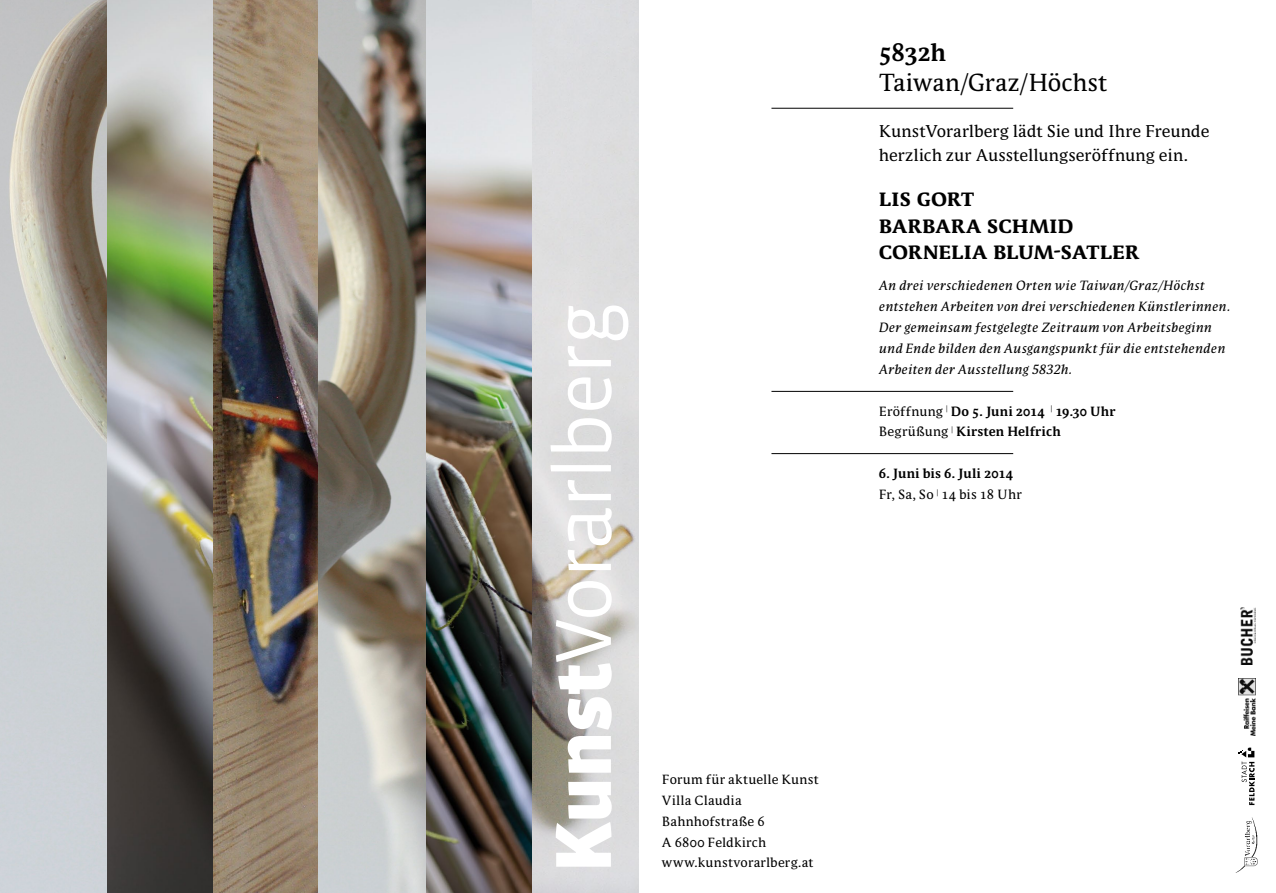
<style>
.page{position:relative;width:1276px;height:893px;background:#fff}
.page>*{position:absolute;margin:0;border:0;box-sizing:border-box;transform-origin:0 0}
.t1{font:81.15px "Vista Sans OT";letter-spacing:-.025em;color:#fff}
.t2{font:22.8px/26.5px "Parable Bold SC";letter-spacing:-.015em;color:#000}
.t3{font:22.8px "Parable";color:#000}
.t4{font:700 22.8px "Parable";letter-spacing:-.02em;color:#000}
.t5{font:15.75px/24.6px "Parable";letter-spacing:-.005em;color:#000}
.t6{font:italic 12.3px/20.9px "Parable LF";letter-spacing:.015em;color:#000}
.t7{font:700 12.3px/20.9px "Parable";letter-spacing:.01em;color:#000}
.t8{font:12.3px/20.7px "Parable";letter-spacing:.015em;color:#000}
.s1{font-weight:900}
.s2{font-weight:400}
</style>
<div class="page">
<img style="left:1241px;top:607px;width:14px;height:57px">
<img style="left:1238px;top:678px;width:17px;height:58px">
<img style="left:1235px;top:817px;width:22px;height:56px">
<svg style="left:1238px;top:748px;width:16px;height:57px"></svg>
<img style="left:531px;top:0;width:107px;height:893px">
<img style="left:425px;top:0;width:106px;height:893px">
<img style="left:213px;top:0;width:106px;height:893px">
<img style="left:106px;top:0;width:107px;height:893px">
<svg style="left:319px;top:0;width:106px;height:893px"></svg>
<svg style="left:0;top:0;width:106px;height:893px;fill:#cbcecf"></svg>
<hr style="left:771px;top:391px;width:242px;height:1px;background:#000">
<hr style="left:771px;top:108px;width:242px;height:1px;background:#000">
<hr style="left:771px;top:453px;width:242px;height:1px;background:#000">
<h1 class="t1" style="left:542px;top:873px;width:572px;rotate:-90deg"><span class="s1">Kunst</span>Vorarlberg</h1>
<p class="t8" style="left:662px;top:769px;width:158px">Forum für aktuelle Kunst<br>Villa Claudia<br>Bahnhofstraße 6<br>A 6800 Feldkirch www.kunstvorarlberg.at</p>
<h2 class="t4" style="left:879px;top:37px;width:68px">5832h</h2>
<h2 class="t3" style="left:879px;top:67px;width:230px">Taiwan/Graz/Höchst</h2>
<p class="t5" style="left:879px;top:118px;width:332px">KunstVorarlberg lädt Sie und Ihre Freunde herzlich zur Ausstellungseröffnung ein.</p>
<h2 class="t2" style="left:879px;top:184px;width:262px">LIS GORT<br>BARBARA SCHMID<br>CORNELIA BLUM-SATLER</h2>
<p class="t6" style="left:879px;top:275px;width:353px">An drei verschiedenen Orten wie Taiwan/Graz/Höchst entstehen Arbeiten von drei verschiedenen Künstlerinnen.<br>Der gemeinsam festgelegte Zeitraum von Arbeitsbeginn und Ende bilden den Ausgangspunkt für die entstehenden Arbeiten der Ausstellung 5832h.</p>
<p class="t7" style="left:879px;top:400px;width:238px"><span class="s2">Eröffnung</span> <sup>|</sup> Do 5. Juni 2014 <sup>|</sup> 19.30 Uhr<br><span class="s2">Begrüßung</span> <sup>|</sup> Kirsten Helfrich</p>
<p class="t7" style="left:879px;top:463px;width:145px">6. Juni bis 6. Juli 2014<br><span class="s2">Fr, Sa, So</span> <sup>|</sup> <span class="s2">14 bis 18 Uhr</span></p>
</div>
